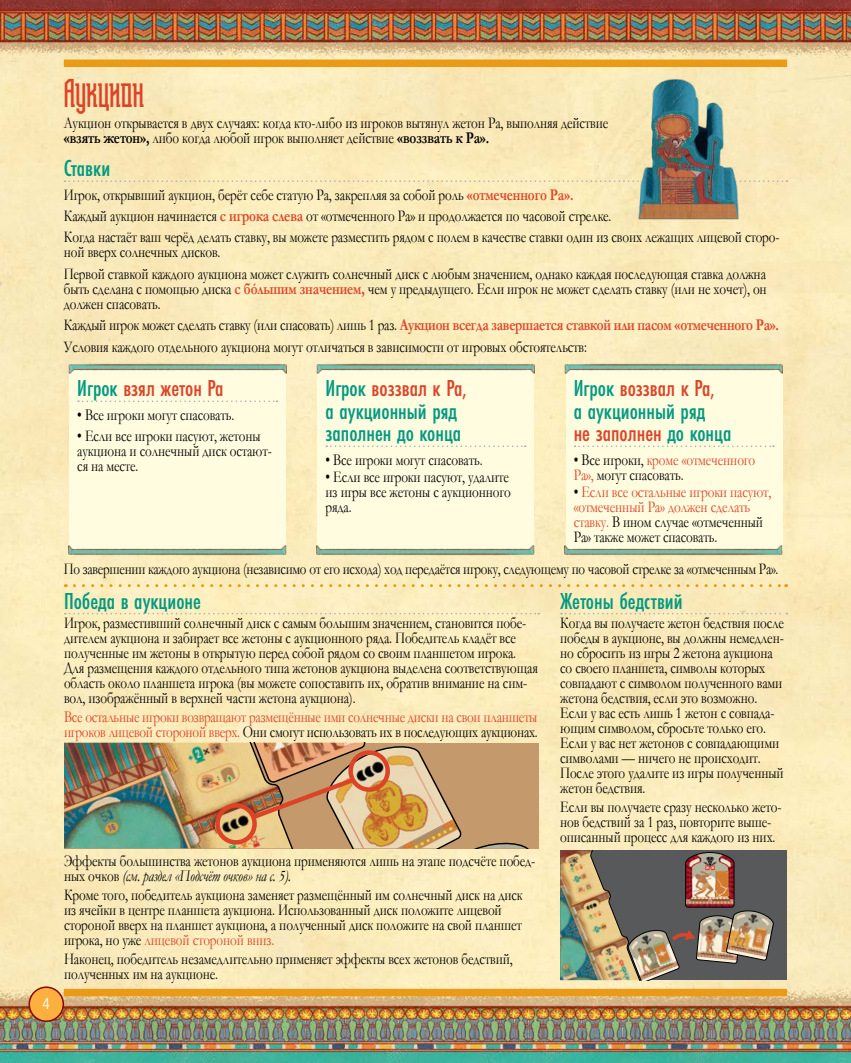
<style>
.page{position:relative;width:851px;height:1063px;background:#fff}
.page>*{position:absolute;margin:0;border:0;box-sizing:border-box;transform-origin:0 0}
.t1{font:37.5px "Shihan";color:#dc4428}
.t2{font:500 24px/22.5px "Futura PT Cond";color:#009982}
.t3{font:500 24px "Futura PT Cond";color:#dc4428}
.t4{font:16.5px/15px "Garamond";letter-spacing:-.01em;color:#000;scale:.8 1}
.t5{font:16.5px/15px "Garamond";letter-spacing:-.02em;color:#dc4428;scale:.8 1}
.t6{font:16.5px "Garamond";letter-spacing:-.01em;color:#000;scale:.79 1}
.t7{font:700 15px "Letter Gothic Std";color:#fffcdf}
.s1{font-weight:700}
.s2{font-weight:700;color:#dc4428}
.s3{color:#009982}
.s4{color:#dc4428}
.s5{color:#000}
.s6{font-style:italic}
</style>
<div class="page">
<img style="left:0;top:0;width:850px;height:1063px">
<div style="left:29px;top:987px;width:34px;height:34px;background:#fbb040;border-radius:50%"></div>
<div style="left:28px;top:986px;width:36px;height:36px;border:2px solid #8d0405;border-radius:50%"></div>
<div style="left:318px;top:365px;width:216px;height:185px;background:#fffcdf"></div>
<img style="left:312px;top:545px;width:227px;height:13px">
<img style="left:312px;top:361px;width:227px;height:13px">
<div style="left:70px;top:365px;width:216px;height:186px;background:#fffcdf"></div>
<img style="left:64px;top:545px;width:227px;height:13px">
<img style="left:64px;top:361px;width:227px;height:13px">
<div style="left:566px;top:365px;width:216px;height:186px;background:#fffcdf"></div>
<img style="left:560px;top:545px;width:227px;height:13px">
<img style="left:560px;top:361px;width:227px;height:13px">
<svg style="left:65px;top:180px;width:722px;height:2px"></svg>
<svg style="left:78px;top:401px;width:199px;height:1px"></svg>
<svg style="left:326px;top:446px;width:199px;height:1px"></svg>
<svg style="left:574px;top:446px;width:199px;height:1px"></svg>
<svg style="left:65px;top:613px;width:474px;height:1px"></svg>
<img style="left:64px;top:743px;width:150px;height:105px">
<img style="left:214px;top:743px;width:325px;height:105px">
<svg style="left:561px;top:613px;width:226px;height:1px"></svg>
<div style="left:560px;top:851px;width:227px;height:129px;background:#58595b"></div>
<img style="left:560px;top:851px;width:214px;height:129px">
<div style="left:64px;top:60px;width:723px;height:7px;background:#e99b18"></div>
<div style="left:64px;top:989px;width:723px;height:7px;background:#e99b18"></div>
<svg style="left:74px;top:584px;width:712px;height:3px;background:#f6d894"></svg>
<img style="left:626px;top:67px;width:129px;height:153px">
<p class="t7" style="left:42px;top:995px;width:10px">4</p>
<h1 class="t1" style="left:64px;top:74px;width:82px">Аукцион</h1>
<p class="t4" style="left:64px;top:115px;width:682px">Аукцион открывается в двух случаях: когда кто-либо из игроков вытянул жетон Ра, выполняя действие <span class="s1">«взять жетон»,</span> либо когда любой игрок выполняет действие <span class="s1">«воззвать к Ра».</span></p>
<h2 class="t2" style="left:64px;top:157px;width:48px">Ставки</h2>
<p class="t4" style="left:64px;top:183px;width:896px;line-height:21.5px">Игрок, открывший аукцион, берёт себе статую Ра, закрепляя за собой роль <span class="s2">«отмеченного Ра».<br></span>Каждый аукцион начинается <span class="s2">с игрока слева</span> от «отмеченного Ра» и продолжается по часовой стрелке.<br>Когда настаёт ваш черёд делать ставку, вы можете разместить рядом с полем в качестве ставки один из своих лежащих лицевой сторо-</p>
<p class="t4" style="left:64px;top:241px;width:879px;line-height:21.5px">ной вверх солнечных дисков.<br>Первой ставкой каждого аукциона может служить солнечный диск с любым значением, однако каждая последующая ставка должна</p>
<p class="t4" style="left:64px;top:281px;width:880px">быть сделана с помощью диска <span class="s2">с бóльшим значением,</span> чем у предыдущего. Если игрок не может сделать ставку (или не хочет), он должен спасовать.</p>
<p class="t4" style="left:64px;top:314px;width:895px;line-height:21.5px">Каждый игрок может сделать ставку (или спасовать) лишь 1 раз. <span class="s2">Аукцион всегда завершается ставкой или пасом «отмеченного Ра».<br></span>Условия каждого отдельного аукциона могут отличаться в зависимости от игровых обстоятельств:</p>
<h2 class="t3" style="left:77px;top:374px;width:148px"><span class="s3">Игрок</span> взял жетон Ра</h2>
<p class="t4" style="left:77px;top:407px;width:198px">• Все игроки могут спасовать.</p>
<p class="t4" style="left:77px;top:428px;width:245px">• Если все игроки пасуют, жетоны аукциона и солнечный диск остают&shy;ся на месте.</p>
<h2 class="t2" style="left:573px;top:377px;width:159px">Игрок <span class="s4">воззвал к Ра,<br></span>а аукционный ряд<br><span class="s4">не заполнен</span> до конца</h2>
<p class="t4" style="left:573px;top:452px;width:228px">• Все игроки, <span class="s4">кроме «отмеченного<br>Ра»,</span> могут спасовать.</p>
<p class="t5" style="left:573px;top:484px;width:249px"><span class="s5">•</span> Если все остальные игроки пасуют, «отмеченный Ра» должен сделать ставку. <span class="s5">В ином случае «отмеченный<br>Ра» также может спасовать.</span></p>
<p class="t6" style="left:64px;top:557px;width:905px">По завершении каждого аукциона (независимо от его исхода) ход передаётся игроку, следующему по часовой стрелке за «отмеченным Ра».</p>
<h2 class="t2" style="left:64px;top:589px;width:138px">Победа в аукционе</h2>
<p class="t4" style="left:64px;top:615px;width:593px">Игрок, разместивший солнечный диск с самым большим значением, становится побе&shy;дителем аукциона и забирает все жетоны с аукционного ряда. Победитель кладёт все полученные им жетоны в открытую перед собой рядом со своим планшетом игрока.<br>Для размещения каждого отдельного типа жетонов аукциона выделена соответствующая область около планшета игрока (вы можете сопоставить их, обратив внимание на сим&shy;вол, изображённый в верхней части жетона аукциона).</p>
<p class="t5" style="left:64px;top:709px;width:593px">Все остальные игроки возвращают размещённые ими солнечные диски на свои планшеты игроков лицевой стороной вверх. <span class="s5">Они смогут использовать их в последующих аукционах.</span></p>
<h2 class="t2" style="left:325px;top:377px;width:143px">Игрок <span class="s4">воззвал к Ра, </span>а аукционный ряд заполнен до конца</h2>
<p class="t4" style="left:325px;top:452px;width:198px">• Все игроки могут спасовать.</p>
<p class="t4" style="left:325px;top:469px;width:233px;text-align:justify">• Если все игроки пасуют, удалите из игры все жетоны с аукционного ряда.</p>
<h2 class="t2" style="left:560px;top:589px;width:124px">Жетоны бедствий</h2>
<p class="t4" style="left:560px;top:615px;width:281px">Когда вы получаете жетон бедствия после победы в аукционе, вы должны немедлен&shy;но сбросить из игры 2 жетона аукциона со своего планшета, символы которых совпадают с символом полученного вами жетона бедствия, если это возможно.<br>Если у вас есть лишь 1 жетон с совпада&shy;ющим символом, сбросьте только его.<br>Если у вас нет жетонов с совпадающими символами — ничего не происходит.<br>После этого удалите из игры полученный жетон бедствия.</p>
<p class="t4" style="left:560px;top:799px;width:278px">Если вы получаете сразу несколько жето&shy;нов бедствий за 1 раз, повторите выше&shy;описанный процесс для каждого из них.</p>
<p class="t4" style="left:64px;top:853px;width:590px">Эффекты большинства жетонов аукциона применяются лишь на этапе подсчёте побед&shy;ных очков <span class="s6">(см. раздел «Подсчёт очков» на с. 5).</span></p>
<p class="t4" style="left:64px;top:887px;width:574px">Кроме того, победитель аукциона заменяет размещённый им солнечный диск на диск из ячейки в центре планшета аукциона. Использованный диск положите лицевой стороной вверх на планшет аукциона, а полученный диск положите на свой планшет игрока, но уже <span class="s4">лицевой стороной вниз.</span></p>
<p class="t4" style="left:64px;top:951px;width:562px">Наконец, победитель незамедлительно применяет эффекты всех жетонов бедствий, полученных им на аукционе.</p>
</div>
